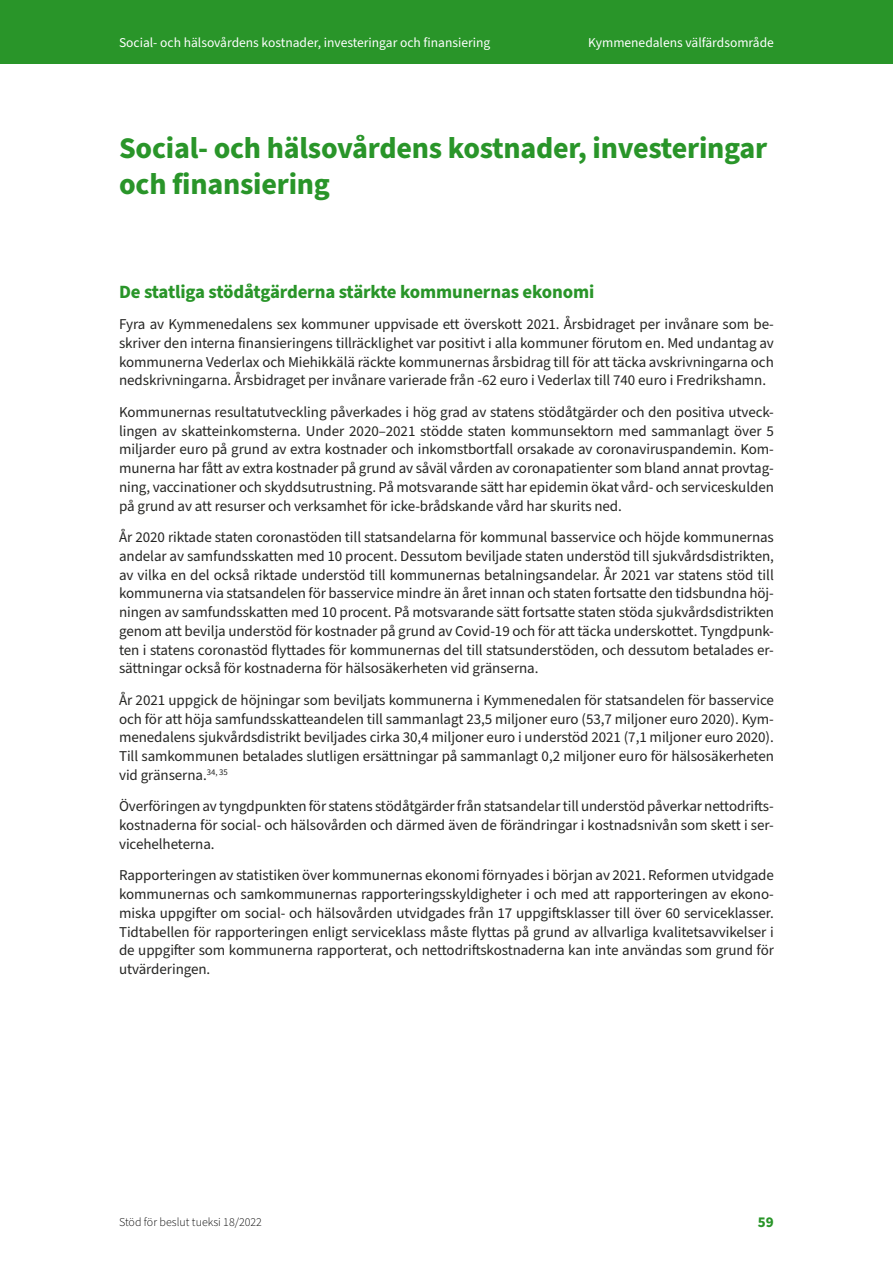
<style>
.page{position:relative;width:893px;height:1263px;background:#fff}
.page>*{position:absolute;margin:0;border:0;box-sizing:border-box;transform-origin:0 0}
.Otsikko_1__h2{font:700 30px/36px "Source Sans Pro";letter-spacing:-.01em;color:#299529}
.Otsikko_2__h3__RUOTS{font:700 18.75px "Source Sans Pro";letter-spacing:-.01em;color:#299529}
.Leipis_RUOTSI{font:15px/18.8px "Source Sans Pro";letter-spacing:-.005em;color:#252523;text-align:justify}
.t1{font:700 15px "Source Sans Pro";color:#299529}
.t2{font:13.5px "Source Sans Pro";color:#fff}
.t3{font:300 12px "Source Sans Pro";color:#000}
</style>
<div class="page">
<div style="left:0;top:0;width:893px;height:64px;background:#299529"></div>
<p class="t2" style="left:119px;top:33px;width:373px">Social- och hälsovårdens kostnader, investeringar och finansiering</p>
<p class="t2" style="left:588px;top:34px;width:187px">Kymmenedalens välfärdsområde</p>
<h2 class="Otsikko_1__h2" style="left:119px;top:131px;width:650px">Social- och hälsovårdens kostnader, investeringar och finansiering</h2>
<p class="Otsikko_2__h3__RUOTS" style="left:119px;top:279px;width:477px">De statliga stödåtgärderna stärkte kommunernas ekonomi</p>
<h2 class="Leipis_RUOTSI" style="left:119px;top:315px;width:656px">Fyra av Kymmenedalens sex kommuner uppvisade ett överskott 2021. Årsbidraget per invånare som be&shy;skriver den interna finansieringens tillräcklighet var positivt i alla kommuner förutom en. Med undantag av kommunerna Vederlax och Miehikkälä räckte kommunernas årsbidrag till för att täcka avskrivningarna och nedskrivningarna. Årsbidraget per invånare varierade från -62 euro i Vederlax till 740 euro i Fredrikshamn.</h2>
<h2 class="Leipis_RUOTSI" style="left:119px;top:403px;width:656px">Kommunernas resultatutveckling påverkades i hög grad av statens stödåtgärder och den positiva utveck&shy;lingen av skatteinkomsterna. Under 2020–2021 stödde staten kommunsektorn med sammanlagt över 5 miljarder euro på grund av extra kostnader och inkomstbortfall orsakade av coronaviruspandemin. Kom&shy;munerna har fått av extra kostnader på grund av såväl vården av coronapatienter som bland annat provtag&shy;ning, vaccinationer och skyddsutrustning. På motsvarande sätt har epidemin ökat vård- och serviceskulden på grund av att resurser och verksamhet för icke-brådskande vård har skurits ned.</h2>
<h2 class="Leipis_RUOTSI" style="left:119px;top:528px;width:656px">År 2020 riktade staten coronastöden till statsandelarna för kommunal basservice och höjde kommunernas andelar av samfundsskatten med 10 procent. Dessutom beviljade staten understöd till sjukvårdsdistrikten, av vilka en del också riktade understöd till kommunernas betalningsandelar. År 2021 var statens stöd till kommunerna via statsandelen för basservice mindre än året innan och staten fortsatte den tidsbundna höj&shy;ningen av samfundsskatten med 10 procent. På motsvarande sätt fortsatte staten stöda sjukvårdsdistrikten genom att bevilja understöd för kostnader på grund av Covid-19 och för att täcka underskottet. Tyngdpunk&shy;ten i statens coronastöd flyttades för kommunernas del till statsunderstöden, och dessutom betalades er&shy;sättningar också för kostnaderna för hälsosäkerheten vid gränserna.</h2>
<h2 class="Leipis_RUOTSI" style="left:119px;top:691px;width:656px">År 2021 uppgick de höjningar som beviljats kommunerna i Kymmenedalen för statsandelen för basservice och för att höja samfundsskatteandelen till sammanlagt 23,5 miljoner euro (53,7 miljoner euro 2020). Kym&shy;menedalens sjukvårdsdistrikt beviljades cirka 30,4 miljoner euro i understöd 2021 (7,1 miljoner euro 2020).<br>Till samkommunen betalades slutligen ersättningar på sammanlagt 0,2 miljoner euro för hälsosäkerheten vid gränserna.<sup>34,</sup> <sup>35</sup></h2>
<h2 class="Leipis_RUOTSI" style="left:119px;top:797px;width:656px">Överföringen av tyngdpunkten för statens stödåtgärder från statsandelar till understöd påverkar nettodrifts&shy;kostnaderna för social- och hälsovården och därmed även de förändringar i kostnadsnivån som skett i ser&shy;vicehelheterna.</h2>
<h2 class="Leipis_RUOTSI" style="left:119px;top:866px;width:656px">Rapporteringen av statistiken över kommunernas ekonomi förnyades i början av 2021. Reformen utvidgade kommunernas och samkommunernas rapporteringsskyldigheter i och med att rapporteringen av ekono&shy;miska uppgifter om social- och hälsovården utvidgades från 17 uppgiftsklasser till över 60 serviceklasser.<br>Tidtabellen för rapporteringen enligt serviceklass måste flyttas på grund av allvarliga kvalitetsavvikelser i de uppgifter som kommunerna rapporterat, och nettodriftskostnaderna kan inte användas som grund för utvärderingen.</h2>
<p class="t3" style="left:119px;top:1214px;width:144px">Stöd för beslut tueksi 18/2022</p>
<p class="t1" style="left:758px;top:1212px;width:17px">59</p>
</div>
